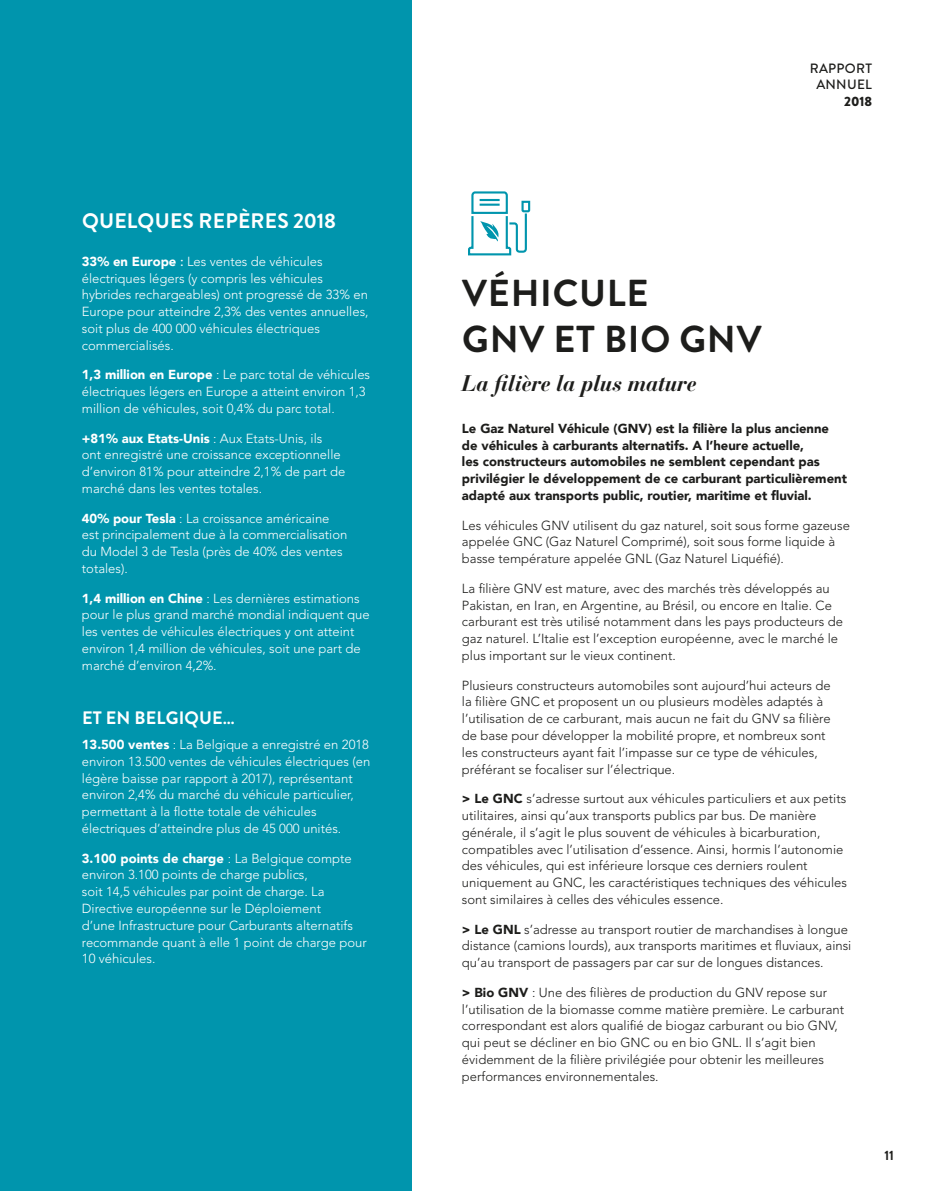
<style>
.page{position:relative;width:936px;height:1191px;background:#fff}
.page>*{position:absolute;margin:0;border:0;box-sizing:border-box;transform-origin:0 0}
.t1{font:700 37.5px/45px "Brandon Grotesque";letter-spacing:.02em;color:#1d1d1b}
.t2{font:italic 700 22.5px "Bauer Bodoni";letter-spacing:-.02em;color:#1d1d1b}
.t3{font:700 21px "Brandon Grotesque";letter-spacing:.01em;color:#fff}
.t4{font:700 18px "Brandon Grotesque";letter-spacing:.01em;color:#fff}
.t5{font:500 13.5px/16.2px "Brandon Grotesque";letter-spacing:.02em;color:#1d1d1b;text-align:center}
.t6{font:900 13.5px "Brandon Grotesque";color:#1d1d1b}
.t7{font:700 13.5px "Brandon Grotesque";color:#1d1d1b}
.t8{font:300 13.05px/16.8px "Avenir";color:#1d1d1b}
.t9{font:300 13.05px/16.8px "Avenir";color:#fff}
.t10{font:900 13.05px/16.8px "Avenir";color:#1d1d1b}
.s1{font-weight:900}
.s2{font-weight:500}
</style>
<div class="page">
<div style="left:0;top:0;width:411px;height:1191px;background:#0095ad"></div>
<svg style="left:468px;top:191px;width:63px;height:65px"></svg>
<h3 class="t3" style="left:82px;top:206px;width:255px">QUELQUES REPÈRES 2018</h3>
<p class="t9" style="left:82px;top:253px;width:288px"><span class="s1">33% en Europe</span> <span class="s2">:</span> Les ventes de véhicules électriques légers (y compris les véhicules hybrides rechargeables) ont progressé de 33% en Europe pour atteindre 2,3% des ventes annuelles, soit plus de 400 000 véhicules électriques commercialisés.</p>
<p class="t9" style="left:82px;top:366px;width:290px"><span class="s1">1,3 million en Europe</span> : Le parc total de véhicules électriques légers en Europe a atteint environ 1,3 million de véhicules, soit 0,4% du parc total.</p>
<p class="t9" style="left:82px;top:430px;width:265px"><span class="s1">+81% aux Etats-Unis</span> : Aux Etats-Unis, ils<br>ont enregistré une croissance exceptionnelle d’environ 81% pour atteindre 2,1% de part de marché dans les ventes totales.</p>
<p class="t9" style="left:82px;top:509px;width:267px"><span class="s1">40% pour Tesla</span> : La croissance américaine est principalement due à la commercialisation du Model 3 de Tesla (près de 40% des ventes totales).</p>
<p class="t9" style="left:82px;top:589px;width:289px"><span class="s1">1,4 million en Chine</span> : Les dernières estimations pour le plus grand marché mondial indiquent que les ventes de véhicules électriques y ont atteint environ 1,4 million de véhicules, soit une part de marché d’environ 4,2%.</p>
<h3 class="t4" style="left:82px;top:705px;width:154px">ET EN BELGIQUE…</h3>
<p class="t9" style="left:82px;top:736px;width:290px"><span class="s1">13.500 ventes</span> : La Belgique a enregistré en 2018 environ 13.500 ventes de véhicules électriques (en légère baisse par rapport à 2017), représentant environ 2,4% du marché du véhicule particulier, permettant à la flotte totale de véhicules électriques d’atteindre plus de 45 000 unités.</p>
<p class="t9" style="left:82px;top:849px;width:286px"><span class="s1">3.100 points de charge</span> : La Belgique compte environ 3.100 points de charge publics,<br>soit 14,5 véhicules par point de charge. La Directive européenne sur le Déploiement<br>d’une Infrastructure pour Carburants alternatifs recommande quant à elle 1 point de charge pour 10 véhicules.</p>
<p class="t5" style="left:809px;top:61px;width:64px">RAPPORT<br>ANNUEL</p>
<p class="t6" style="left:844px;top:91px;width:30px">2018</p>
<h1 class="t1" style="left:462px;top:272px;width:301px">VÉHICULE<br>GNV ET BIO GNV</h1>
<h2 class="t2" style="left:462px;top:369px;width:236px">La filière la plus mature</h2>
<p class="t10" style="left:462px;top:419px;width:386px">Le Gaz Naturel Véhicule (GNV) est la filière la plus ancienne de véhicules à carburants alternatifs. A l’heure actuelle,<br>les constructeurs automobiles ne semblent cependant pas privilégier le développement de ce carburant particulièrement adapté aux transports public, routier, maritime et fluvial.</p>
<p class="t8" style="left:462px;top:517px;width:389px">Les véhicules GNV utilisent du gaz naturel, soit sous forme gazeuse appelée GNC (Gaz Naturel Comprimé), soit sous forme liquide à basse température appelée GNL (Gaz Naturel Liquéfié).</p>
<p class="t8" style="left:462px;top:580px;width:382px">La filière GNV est mature, avec des marchés très développés au Pakistan, en Iran, en Argentine, au Brésil, ou encore en Italie. Ce carburant est très utilisé notamment dans les pays producteurs de gaz naturel. L’Italie est l’exception européenne, avec le marché le plus important sur le vieux continent.</p>
<p class="t8" style="left:462px;top:676px;width:370px">Plusieurs constructeurs automobiles sont aujourd’hui acteurs de la filière GNC et proposent un ou plusieurs modèles adaptés à l’utilisation de ce carburant, mais aucun ne fait du GNV sa filière de base pour développer la mobilité propre, et nombreux sont les constructeurs ayant fait l’impasse sur ce type de véhicules, préférant se focaliser sur l’électrique.</p>
<p class="t8" style="left:462px;top:790px;width:386px"><span class="s1">&gt; Le GNC</span> s’adresse surtout aux véhicules particuliers et aux petits utilitaires, ainsi qu’aux transports publics par bus. De manière générale, il s’agit le plus souvent de véhicules à bicarburation, compatibles avec l’utilisation d’essence. Ainsi, hormis l’autonomie des véhicules, qui est inférieure lorsque ces derniers roulent uniquement au GNC, les caractéristiques techniques des véhicules sont similaires à celles des véhicules essence.</p>
<p class="t8" style="left:462px;top:920px;width:391px"><span class="s1">&gt; Le GNL</span> s’adresse au transport routier de marchandises à longue distance (camions lourds), aux transports maritimes et fluviaux, ainsi qu’au transport de passagers par car sur de longues distances.</p>
<p class="t8" style="left:462px;top:983px;width:383px"><span class="s1">&gt; Bio GNV</span> : Une des filières de production du GNV repose sur l’utilisation de la biomasse comme matière première. Le carburant correspondant est alors qualifié de biogaz carburant ou bio GNV, qui peut se décliner en bio GNC ou en bio GNL. Il s’agit bien évidemment de la filière privilégiée pour obtenir les meilleures performances environnementales.</p>
<p class="t7" style="left:884px;top:1146px;width:11px">11</p>
</div>
